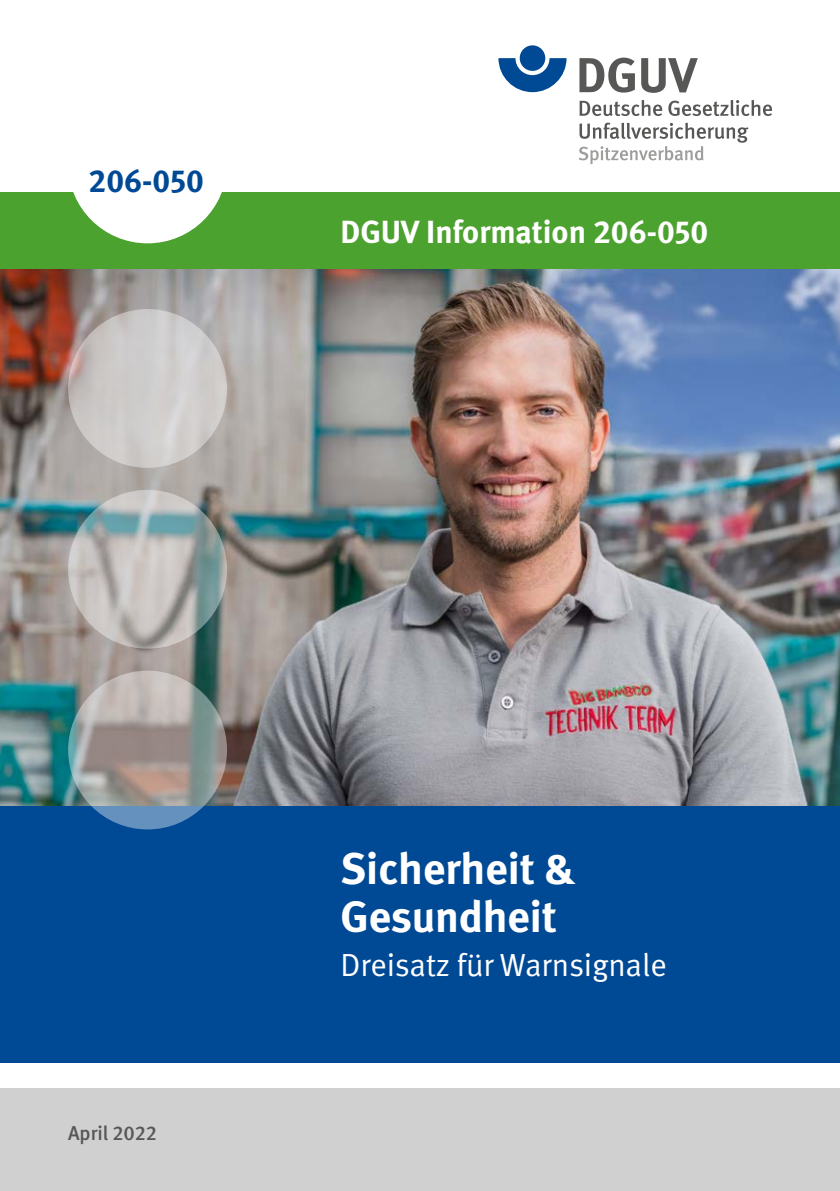
<style>
.page{position:relative;width:840px;height:1191px;background:#fff}
.page>*{position:absolute;margin:0;border:0;box-sizing:border-box;transform-origin:0 0}
.U1_bis_U4_Seite3_Titel{font:700 44px/48px "DGUV Meta";color:#fff}
.U1_bis_U4_Seite3_SubTitel{font:32px "DGUV Meta";color:#fff}
.U1_bis_U4_Seite3_BestNr_Balken{font:700 32px "DGUV Meta";color:#fff}
.t1{font:700 32px "DGUV Meta";color:#004994}
.U1_bis_U4_Seite3_Ausgabe{font:500 20px "DGUV Meta";color:#575756}
</style>
<div class="page">
<img style="left:0;top:269px;width:839px;height:537px">
<div style="left:0;top:1088px;width:839px;height:103px;background:#d0d0d0"></div>
<div style="left:0;top:806px;width:839px;height:256px;background:#004994"></div>
<div style="left:0;top:192px;width:839px;height:77px;background:#4ca22f"></div>
<svg style="left:68px;top:309px;width:159px;height:159px;background:#cdcac9"></svg>
<svg style="left:68px;top:490px;width:159px;height:158px;background:#aeb4b3"></svg>
<svg style="left:68px;top:670px;width:159px;height:159px;background:#9d9e9e"></svg>
<div style="left:68px;top:85px;width:159px;height:158px;background:#fff;border-radius:50%"></div>
<svg style="left:498px;top:58px;width:68px;height:34px"></svg>
<div style="left:519px;top:45px;width:26px;height:26px;background:#004994;border-radius:50%"></div>
<svg style="left:579px;top:58px;width:55px;height:35px"></svg>
<svg style="left:641px;top:58px;width:56px;height:35px"></svg>
<svg style="left:579px;top:100px;width:82px;height:16px"></svg>
<svg style="left:668px;top:100px;width:103px;height:16px"></svg>
<svg style="left:579px;top:123px;width:169px;height:41px"></svg>
<p class="t1" style="left:88px;top:162px;width:117px">206-050</p>
<p class="U1_bis_U4_Seite3_BestNr_Balken" style="left:340px;top:212px;width:369px">DGUV Information 206-050</p>
<p class="U1_bis_U4_Seite3_Ausgabe" style="left:68px;top:1121px;width:90px">April 2022</p>
<h1 class="U1_bis_U4_Seite3_Titel" style="left:340px;top:845px;width:236px">Sicherheit &amp;<br>Gesundheit</h1>
<p class="U1_bis_U4_Seite3_SubTitel" style="left:340px;top:946px;width:328px">Dreisatz für Warnsignale</p>
</div>
